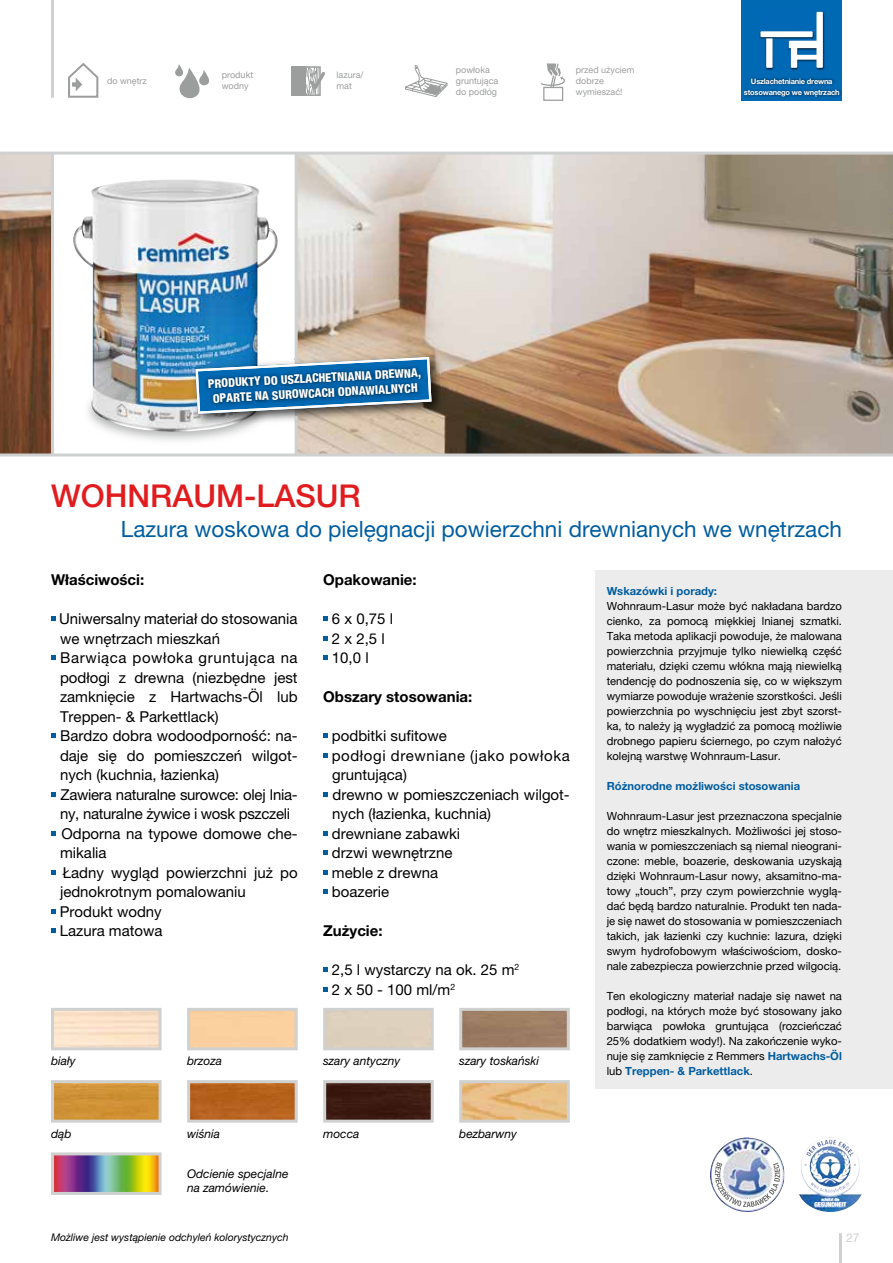
<style>
.page{position:relative;width:893px;height:1263px;background:#fff}
.page>*{position:absolute;margin:0;border:0;box-sizing:border-box;transform-origin:0 0}
.t1{font:500 31.5px "Helvetica Neue LT Pro";color:#e11c1f}
.t2{font:22.5px "Helvetica Neue LT Pro";color:#005da0}
.t3{font:15px/19.5px "Helvetica Neue LT Pro";color:#000}
.t4{font:700 15px "Helvetica Neue LT Pro";color:#000}
.t5{font:italic 12px/14.4px "Helvetica Neue LT Pro";color:#000}
.t6{font:800 condensed 12px/15px "Helvetica Neue LT Pro";color:#fff;text-align:center}
.t7{font:12px "Helvetica Neue LT Pro";color:#cfd0d0}
.t8{font:11.25px/15px "Helvetica Neue LT Pro";color:#000;text-align:justify}
.t9{font:700 11.25px "Helvetica Neue LT Pro";color:#005da0}
.t10{font:italic 10.5px "Helvetica Neue LT Pro";color:#000}
.t11{font:9px/10.8px "Helvetica Neue LT Pro";color:#9c9d9d}
.t12{font:700 7.5px/10.5px "Helvetica Neue LT Pro";letter-spacing:-.025em;color:#fff;text-align:center}
.s1{font-weight:700;color:#005da0}
</style>
<div class="page">
<img style="left:710px;top:1137px;width:74px;height:75px">
<img style="left:712px;top:1150px;width:70px;height:60px">
<img style="left:0;top:155px;width:893px;height:298px">
<div style="left:53px;top:153px;width:243px;height:302px;background:#fff"></div>
<hr style="left:295px;top:153px;width:3px;height:302px;background:#cfd0d0">
<hr style="left:51px;top:153px;width:3px;height:302px;background:#cfd0d0">
<hr style="left:0;top:152px;width:893px;height:3px;background:#cfd0d0">
<hr style="left:0;top:453px;width:893px;height:3px;background:#cfd0d0">
<div style="left:741px;top:0;width:101px;height:101px;background:#0069b4"></div>
<img style="left:759px;top:11px;width:66px;height:59px">
<div style="left:760px;top:31px;width:53px;height:6px;background:#fff"></div>
<svg style="left:766px;top:38px;width:6px;height:30px"></svg>
<svg style="left:789px;top:12px;width:34px;height:56px"></svg>
<div style="left:323px;top:1008px;width:111px;height:42px;border:3px solid #cfd0d0"></div>
<div style="left:463px;top:1012px;width:103px;height:34px;background:#9d7d63"></div>
<div style="left:459px;top:1008px;width:111px;height:42px;border:3px solid #cfd0d0"></div>
<img style="left:55px;top:1084px;width:103px;height:35px">
<div style="left:51px;top:1080px;width:111px;height:43px;border:3px solid #cfd0d0"></div>
<img style="left:191px;top:1084px;width:103px;height:35px">
<div style="left:187px;top:1080px;width:111px;height:43px;border:3px solid #cfd0d0"></div>
<div style="left:327px;top:1084px;width:103px;height:35px;background:#3c1a11"></div>
<div style="left:323px;top:1080px;width:111px;height:43px;border:3px solid #cfd0d0"></div>
<img style="left:463px;top:1084px;width:103px;height:35px">
<div style="left:459px;top:1080px;width:111px;height:43px;border:3px solid #cfd0d0"></div>
<div style="left:51px;top:1008px;width:111px;height:42px;border:3px solid #cfd0d0"></div>
<img style="left:55px;top:1156px;width:103px;height:35px">
<div style="left:51px;top:1152px;width:111px;height:43px;border:3px solid #cfd0d0"></div>
<div style="left:187px;top:1008px;width:111px;height:42px;border:3px solid #cfd0d0"></div>
<div style="left:595px;top:570px;width:298px;height:519px;background:#ececed"></div>
<img style="left:73px;top:179px;width:205px;height:253px">
<img style="left:187px;top:348px;width:262px;height:83px">
<img style="left:194px;top:356px;width:239px;height:65px">
<img style="left:201px;top:360px;width:228px;height:52px">
<svg style="left:68px;top:63px;width:30px;height:35px"></svg>
<svg style="left:175px;top:64px;width:34px;height:34px"></svg>
<svg style="left:291px;top:66px;width:34px;height:30px"></svg>
<svg style="left:405px;top:65px;width:42px;height:32px"></svg>
<hr style="left:51px;top:0;width:3px;height:98px;background:#cfd0d0">
<div style="left:543px;top:87px;width:20px;height:13px;border:1px solid #9c9d9d"></div>
<svg style="left:541px;top:63px;width:24px;height:26px"></svg>
<img style="left:799px;top:1137px;width:63px;height:75px">
<img style="left:743px;top:77px;width:98px;height:21px">
<svg style="left:51px;top:616px;width:5px;height:5px"></svg>
<svg style="left:51px;top:655px;width:5px;height:5px"></svg>
<svg style="left:51px;top:733px;width:5px;height:5px"></svg>
<svg style="left:51px;top:792px;width:5px;height:4px"></svg>
<svg style="left:51px;top:831px;width:5px;height:5px"></svg>
<svg style="left:51px;top:870px;width:5px;height:4px"></svg>
<svg style="left:51px;top:909px;width:5px;height:5px"></svg>
<svg style="left:51px;top:928px;width:5px;height:5px"></svg>
<svg style="left:323px;top:616px;width:5px;height:5px"></svg>
<svg style="left:323px;top:636px;width:5px;height:4px"></svg>
<svg style="left:323px;top:655px;width:5px;height:5px"></svg>
<svg style="left:323px;top:733px;width:5px;height:5px"></svg>
<svg style="left:323px;top:753px;width:5px;height:5px"></svg>
<svg style="left:323px;top:792px;width:5px;height:4px"></svg>
<svg style="left:323px;top:831px;width:5px;height:5px"></svg>
<svg style="left:323px;top:850px;width:5px;height:5px"></svg>
<svg style="left:323px;top:870px;width:5px;height:4px"></svg>
<svg style="left:323px;top:889px;width:5px;height:5px"></svg>
<svg style="left:323px;top:967px;width:5px;height:5px"></svg>
<svg style="left:323px;top:987px;width:5px;height:5px"></svg>
<hr style="left:839px;top:1233px;width:3px;height:30px;background:#cfd0d0">
<p class="t11" style="left:107px;top:75px;width:41px">do wnętrz</p>
<p class="t11" style="left:222px;top:70px;width:33px">produkt wodny</p>
<p class="t11" style="left:337px;top:70px;width:28px">lazura/ mat</p>
<p class="t11" style="left:456px;top:64px;width:44px">powłoka gruntująca do podłóg</p>
<p class="t11" style="left:576px;top:64px;width:60px">przed użyciem dobrze wymieszać!</p>
<p class="t6" style="left:207px;top:376px;width:215px;rotate:-3deg">PRODUKTY DO USZLACHETNIANIA DREWNA,<br>OPARTE NA SUROWCACH ODNAWIALNYCH</p>
<p class="t12" style="left:744px;top:76px;width:97px">Uszlachetnianie drewna stosowanego we wnętrzach</p>
<h1 class="t1" style="left:51px;top:477px;width:311px">WOHNRAUM-LASUR</h1>
<h2 class="t2" style="left:121px;top:516px;width:723px">Lazura woskowa do pielęgnacji powierzchni drewnianych we wnętrzach</h2>
<h3 class="t4" style="left:323px;top:570px;width:95px">Opakowanie:</h3>
<h3 class="t3" style="left:332px;top:609px;width:63px">6 x 0,75 l<br>2 x 2,5 l<br>10,0 l</h3>
<h3 class="t4" style="left:323px;top:687px;width:151px">Obszary stosowania:</h3>
<h3 class="t3" style="left:332px;top:726px;width:240px">podbitki sufitowe<br>podłogi drewniane (jako powłoka gruntująca)<br>drewno w pomieszczeniach wilgot&shy;nych (łazienka, kuchnia)<br>drewniane zabawki<br>drzwi wewnętrzne<br>meble z drewna<br>boazerie</h3>
<h3 class="t4" style="left:323px;top:921px;width:61px">Zużycie:</h3>
<h3 class="t3" style="left:332px;top:960px;width:189px">2,5 l wystarczy na ok. 25 m<sup>2<br></sup>2 x 50 - 100 ml/m<sup>2</sup></h3>
<h3 class="t4" style="left:51px;top:570px;width:95px">Właściwości:</h3>
<p class="t3" style="left:59px;top:609px;width:240px">Uniwersalny materiał do stosowania we wnętrzach mieszkań<br>Barwiąca powłoka gruntująca na podłogi z drewna (niezbędne jest zamknięcie z Hartwachs-Öl lub<br>Treppen- &amp; Parkettlack)<br>Bardzo dobra wodoodporność: na&shy;daje się do pomieszczeń wilgot&shy;nych (kuchnia, łazienka)<br>Zawiera naturalne surowce: olej lnia&shy;ny, naturalne żywice i wosk pszczeli<br>Odporna na typowe domowe che&shy;mikalia<br>Ładny wygląd powierzchni już po jednokrotnym pomalowaniu<br>Produkt wodny<br>Lazura matowa</p>
<p class="t9" style="left:607px;top:583px;width:112px">Wskazówki i porady:</p>
<p class="t8" style="left:607px;top:598px;width:237px">Wohnraum-Lasur może być nakładana bardzo cienko, za pomocą miękkiej lnianej szmatki.<br>Taka metoda aplikacji powoduje, że malowana powierzchnia przyjmuje tylko niewielką część materiału, dzięki czemu włókna mają niewielką tendencję do podnoszenia się, co w większym wymiarze powoduje wrażenie szorstkości. Jeśli powierzchnia po wyschnięciu jest zbyt szorst&shy;ka, to należy ją wygładzić za pomocą możliwie drobnego papieru ściernego, po czym nałożyć kolejną warstwę Wohnraum-Lasur.</p>
<p class="t9" style="left:607px;top:778px;width:195px">Różnorodne możliwości stosowania</p>
<p class="t8" style="left:607px;top:808px;width:237px">Wohnraum-Lasur jest przeznaczona specjalnie do wnętrz mieszkalnych. Możliwości jej stoso&shy;wania w pomieszczeniach są niemal nieograni&shy;czone: meble, boazerie, deskowania uzyskają dzięki Wohnraum-Lasur nowy, aksamitno-ma&shy;towy „touch”, przy czym powierzchnie wyglą&shy;dać będą bardzo naturalnie. Produkt ten nada&shy;je się nawet do stosowania w pomieszczeniach takich, jak łazienki czy kuchnie: lazura, dzięki swym hydrofobowym właściwościom, dosko&shy;nale zabezpiecza powierzchnie przed wilgocią.</p>
<p class="t8" style="left:607px;top:988px;width:237px">Ten ekologiczny materiał nadaje się nawet na podłogi, na których może być stosowany jako barwiąca powłoka gruntująca (rozcieńczać 25% dodatkiem wody!). Na zakończenie wyko&shy;nuje się zamknięcie z Remmers <span class="s1">Hartwachs-Öl </span>lub <span class="s1">Treppen- &amp; Parkettlack</span>.</p>
<p class="t5" style="left:323px;top:1054px;width:79px">szary antyczny</p>
<p class="t5" style="left:459px;top:1054px;width:81px">szary toskański</p>
<p class="t5" style="left:51px;top:1054px;width:26px">biały</p>
<p class="t5" style="left:187px;top:1054px;width:36px">brzoza</p>
<p class="t5" style="left:51px;top:1126px;width:22px">dąb</p>
<p class="t5" style="left:187px;top:1126px;width:35px">wiśnia</p>
<p class="t5" style="left:323px;top:1126px;width:38px">mocca</p>
<p class="t5" style="left:459px;top:1126px;width:59px">bezbarwny</p>
<p class="t5" style="left:187px;top:1166px;width:103px">Odcienie specjalne na zamówienie.</p>
<p class="t10" style="left:51px;top:1231px;width:239px">Możliwe jest wystąpienie odchyleń kolorystycznych</p>
<p class="t7" style="left:846px;top:1230px;width:15px">27</p>
</div>
